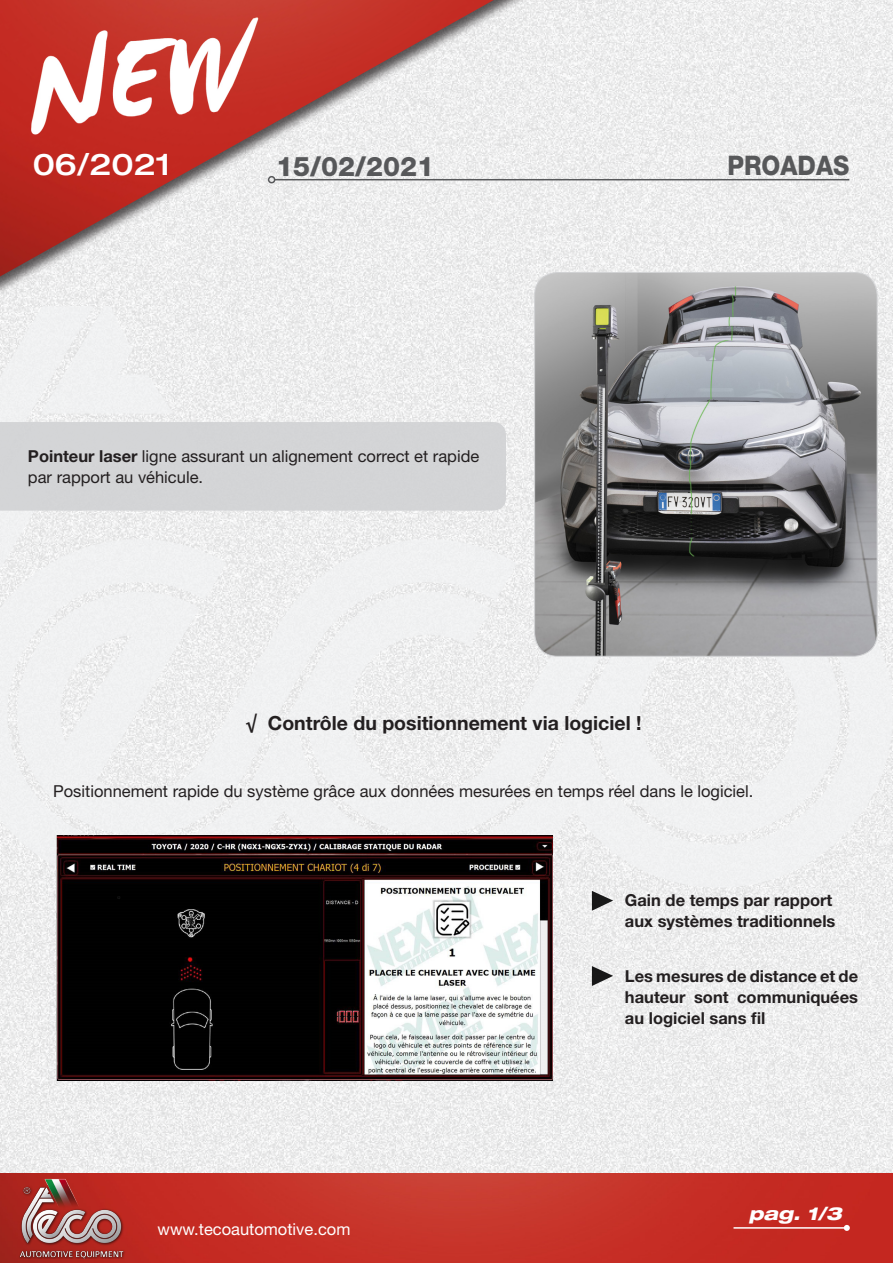
<style>
.page{position:relative;width:893px;height:1263px;background:#fff}
.page>*{position:absolute;margin:0;border:0;box-sizing:border-box;transform-origin:0 0}
.t1{font:500 expanded 30px "Helvetica Neue LT Std";color:#fff}
.t2{font:800 27px "Helvetica Neue LT Std";color:#57585a}
.t3{font:800 27px "Helvetica Neue LT Std";color:#57585a;scale:.9 1}
.t4{font:700 19.5px "Helvetica Neue LT Std";color:#231f20}
.t5{font:italic 800 expanded 18px "Helvetica Neue LT Std";color:#fff}
.t6{font:16.5px/21px "Helvetica Neue LT Std";color:#231f20}
.t7{font:700 16.5px/21px "Helvetica Neue LT Std";color:#231f20}
.t8{font:16.5px "Helvetica Neue LT Std";color:#fff}
.s1{font-weight:700}
</style>
<div class="page">
<img style="left:0;top:888px;width:893px;height:285px">
<img style="left:0;top:1173px;width:893px;height:90px">
<img style="left:18px;top:1176px;width:155px;height:83px">
<hr style="left:733px;top:1227px;width:114px;height:2px;background:#fff">
<svg style="left:844px;top:1225px;width:6px;height:6px"></svg>
<svg style="left:0;top:415px;width:893px;height:473px;fill:#f0f1f1"></svg>
<div style="left:0;top:0;width:893px;height:415px;background:#231f20;opacity:.75"></div>
<img style="left:0;top:0;width:494px;height:276px">
<img style="left:15px;top:13px;width:266px;height:141px">
<hr style="left:275px;top:179px;width:574px;height:1px;background:#57585a">
<div style="left:268px;top:176px;width:7px;height:7px;border:2px solid #57585a;border-radius:50%"></div>
<div style="left:0;top:422px;width:506px;height:89px;background:#d4d5d6"></div>
<svg style="left:592px;top:891px;width:21px;height:20px"></svg>
<svg style="left:592px;top:966px;width:21px;height:20px"></svg>
<img style="left:535px;top:272px;width:342px;height:384px">
<div style="left:534px;top:272px;width:344px;height:385px;border:1px solid #d1d2d4;border-radius:23px"></div>
<img style="left:56px;top:836px;width:496px;height:245px">
<h1 class="t1" style="left:33px;top:146px;width:140px">06/2021</h1>
<h2 class="t2" style="left:276px;top:150px;width:160px">15/02/2021</h2>
<h2 class="t3" style="left:727px;top:149px;width:137px">PROADAS</h2>
<p class="t6" style="left:28px;top:445px;width:453px"><span class="s1">Pointeur laser</span> ligne assurant un alignement correct et rapide par rapport au véhicule.</p>
<p class="t4" style="left:246px;top:711px;width:397px">√ Contrôle du positionnement via logiciel !</p>
<p class="t6" style="left:53px;top:781px;width:702px">Positionnement rapide du système grâce aux données mesurées en temps réel dans le logiciel.</p>
<p class="t8" style="left:158px;top:1219px;width:194px">www.tecoautomotive.com</p>
<p class="t7" style="left:625px;top:889px;width:212px">Gain de temps par rapport aux systèmes traditionnels</p>
<p class="t7" style="left:625px;top:965px;width:235px;text-align:justify">Les mesures de distance et de hauteur sont communiquées au logiciel sans fil</p>
<p class="t5" style="left:749px;top:1202px;width:95px">pag. 1/3</p>
</div>
